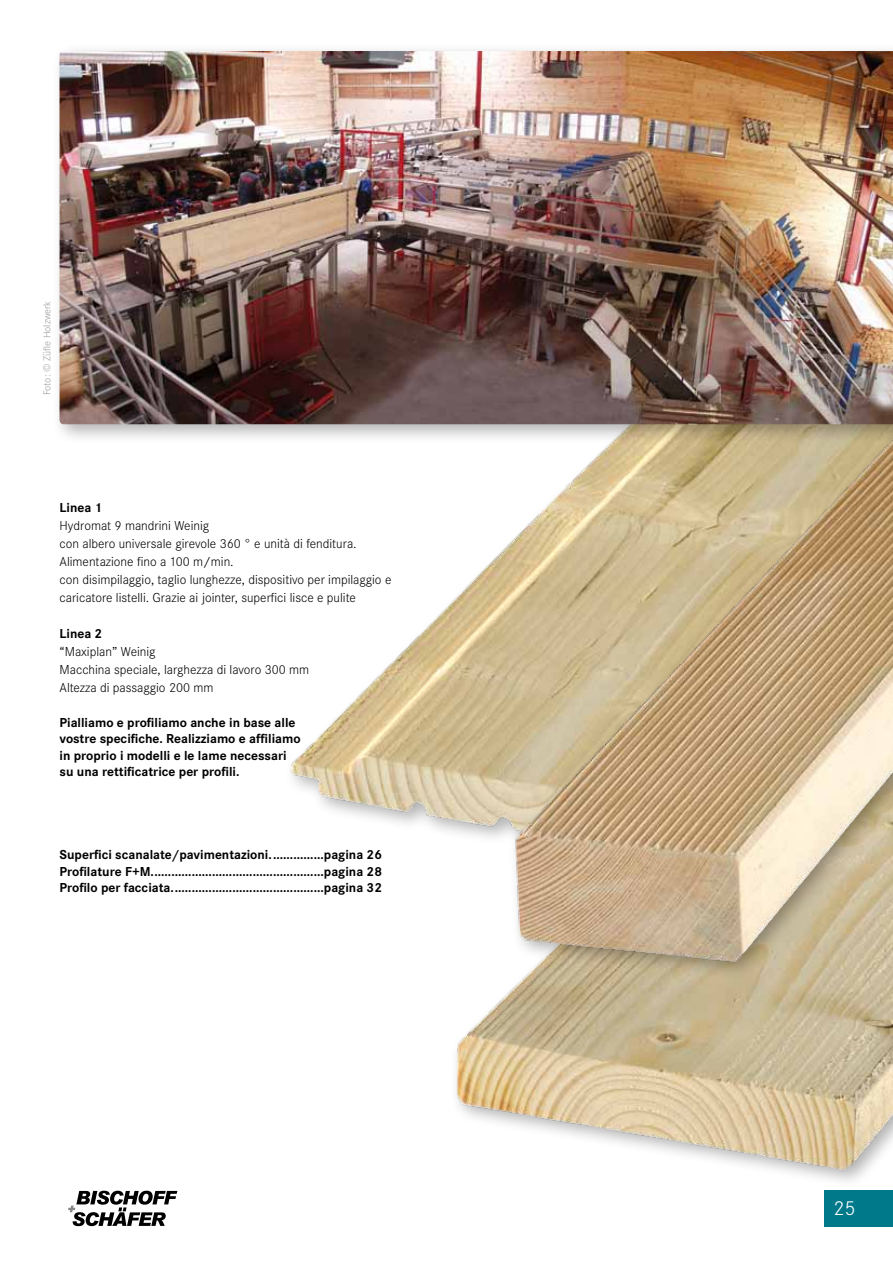
<style>
.page{position:relative;width:893px;height:1263px;background:#fff}
.page>*{position:absolute;margin:0;border:0;box-sizing:border-box;transform-origin:0 0}
.t1{font:300 21px "Corporate S";color:#fff}
.t2{font:700 13.5px/16.5px "Corporate S";color:#000}
.t3{font:300 13.5px/18px "Corporate S";color:#000}
.t4{font:300 10.5px "Corporate S";color:#9c9e9f}
</style>
<div class="page">
<img style="left:456px;top:1048px;width:437px;height:173px">
<img style="left:290px;top:619px;width:145px;height:208px">
<img style="left:435px;top:445px;width:458px;height:603px">
<div style="left:52px;top:43px;width:841px;height:402px;background:#000;opacity:.3"></div>
<img style="left:60px;top:51px;width:833px;height:373px">
<svg style="left:68px;top:1191px;width:109px;height:35px"></svg>
<div style="left:825px;top:1191px;width:68px;height:36px;background:#00798b"></div>
<p class="t4" style="left:41px;top:395px;width:96px;rotate:-90deg">Foto: © Züfle Holzwerk</p>
<p class="t2" style="left:60px;top:500px;width:44px">Linea 1</p>
<p class="t3" style="left:60px;top:517px;width:333px">Hydromat 9 mandrini Weinig<br>con albero universale girevole 360 ° e unità di fenditura.<br>Alimentazione fino a 100 m/min.<br>con disimpilaggio, taglio lunghezze, dispositivo per impilaggio e caricatore listelli. Grazie ai jointer, superfici lisce e pulite</p>
<p class="t2" style="left:60px;top:626px;width:44px">Linea 2</p>
<p class="t3" style="left:60px;top:643px;width:251px">“Maxiplan” Weinig<br>Macchina speciale, larghezza di lavoro 300 mm<br>Altezza di passaggio 200 mm</p>
<p class="t2" style="left:60px;top:714px;width:243px">Pialliamo e profiliamo anche in base alle vostre specifiche. Realizziamo e affiliamo in proprio i modelli e le lame necessari su una rettificatrice per profili.</p>
<p class="t2" style="left:60px;top:847px;width:324px;text-align:justify">Superfici scanalate/pavimentazioni................pagina 26<br>Profilature F+M. ..................................................pagina 28<br>Profilo per facciata. ............................................pagina 32</p>
<h1 class="t1" style="left:833px;top:1196px;width:23px">25</h1>
</div>
